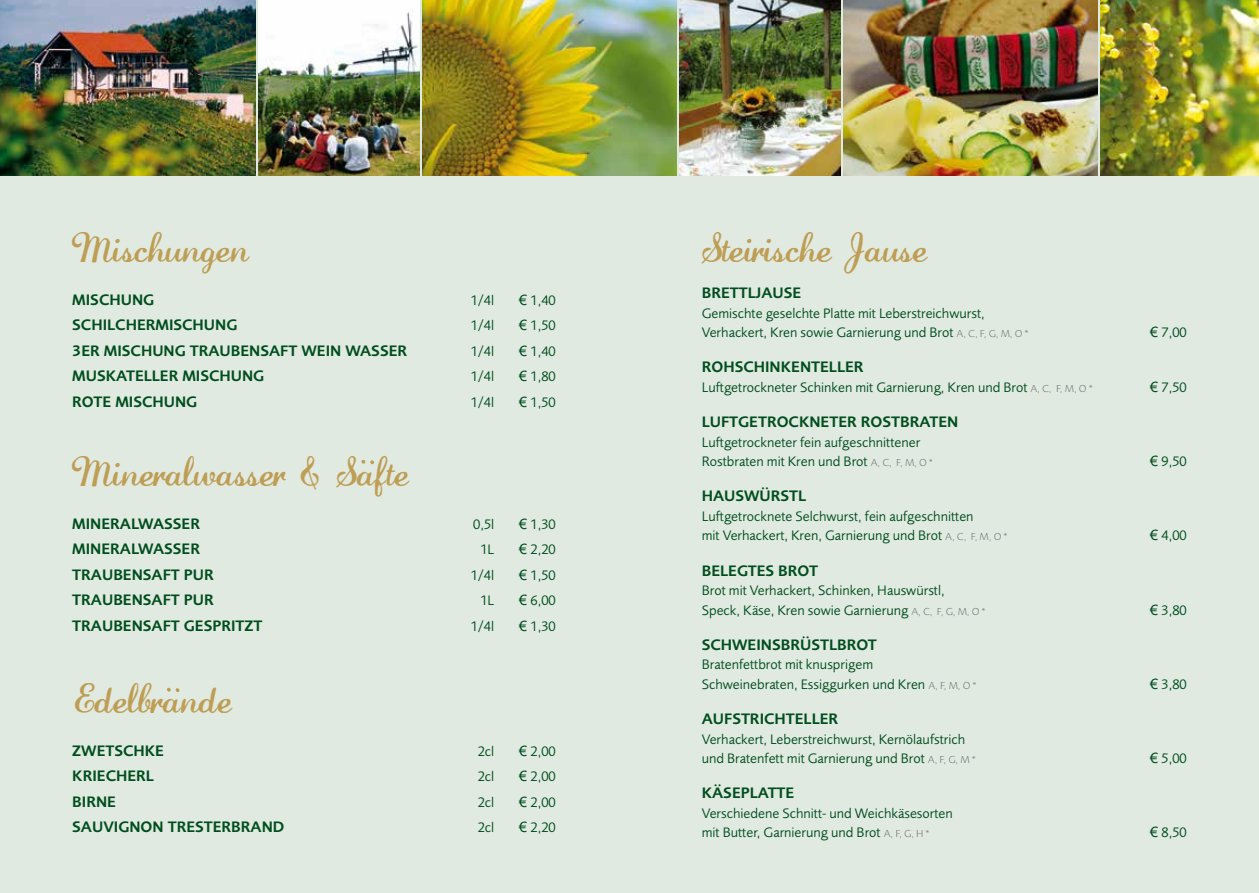
<style>
.page{position:relative;width:1259px;height:893px;background:#e1eae1}
.page>*{position:absolute;margin:0;border:0;box-sizing:border-box;transform-origin:0 0}
.t1{font:30px "Lauren Script";color:#be9e55}
.t2{font:600 15.75px "Foundry Sans";color:#004e1e}
.t3{font:14.25px/19.5px "Foundry Sans";color:#004e1e}
.s1{font-family:"Arial"}
.s2{font-weight:300;font-size:10.5px;color:#707172}
</style>
<div class="page">
<img style="left:0;top:0;width:255px;height:176px">
<img style="left:259px;top:0;width:160px;height:176px">
<img style="left:423px;top:0;width:253px;height:176px">
<img style="left:679px;top:0;width:161px;height:176px">
<img style="left:843px;top:0;width:254px;height:176px">
<img style="left:1100px;top:0;width:159px;height:176px">
<svg style="left:361px;top:460px;width:13px;height:4px"></svg>
<svg style="left:167px;top:688px;width:12px;height:4px"></svg>
<h1 class="t1" style="left:72px;top:229px;width:178px">Mischungen</h1>
<p class="t2" style="left:72px;top:290px;width:83px">MISCHUNG</p>
<p class="t3" style="left:471px;top:290px;width:25px">1/4l</p>
<p class="t3" style="left:519px;top:290px;width:38px"><span class="s1">€</span> 1,40</p>
<p class="t2" style="left:72px;top:316px;width:167px">SCHILCHERMISCHUNG</p>
<p class="t3" style="left:471px;top:316px;width:25px">1/4l</p>
<p class="t3" style="left:519px;top:316px;width:38px"><span class="s1">€</span> 1,50</p>
<p class="t2" style="left:72px;top:341px;width:336px">3ER MISCHUNG TRAUBENSAFT WEIN WASSER</p>
<p class="t3" style="left:471px;top:341px;width:25px">1/4l</p>
<p class="t3" style="left:519px;top:341px;width:38px"><span class="s1">€</span> 1,40</p>
<p class="t2" style="left:72px;top:367px;width:193px">MUSKATELLER MISCHUNG</p>
<p class="t3" style="left:471px;top:367px;width:25px">1/4l</p>
<p class="t3" style="left:519px;top:367px;width:38px"><span class="s1">€</span> 1,80</p>
<p class="t2" style="left:72px;top:392px;width:126px">ROTE MISCHUNG</p>
<p class="t3" style="left:471px;top:392px;width:25px">1/4l</p>
<p class="t3" style="left:519px;top:392px;width:38px"><span class="s1">€</span> 1,50</p>
<h1 class="t1" style="left:72px;top:453px;width:338px">Mineralwasser &amp; Safte</h1>
<p class="t2" style="left:72px;top:514px;width:129px">MINERALWASSER</p>
<p class="t3" style="left:473px;top:514px;width:22px">0,5l</p>
<p class="t3" style="left:519px;top:514px;width:38px"><span class="s1">€</span> 1,30</p>
<p class="t2" style="left:72px;top:540px;width:129px">MINERALWASSER</p>
<p class="t3" style="left:480px;top:540px;width:15px">1L</p>
<p class="t3" style="left:519px;top:540px;width:38px"><span class="s1">€</span> 2,20</p>
<p class="t2" style="left:72px;top:565px;width:143px">TRAUBENSAFT PUR</p>
<p class="t3" style="left:471px;top:565px;width:25px">1/4l</p>
<p class="t3" style="left:519px;top:565px;width:38px"><span class="s1">€</span> 1,50</p>
<p class="t2" style="left:72px;top:591px;width:143px">TRAUBENSAFT PUR</p>
<p class="t3" style="left:480px;top:591px;width:15px">1L</p>
<p class="t3" style="left:519px;top:591px;width:38px"><span class="s1">€</span> 6,00</p>
<p class="t2" style="left:72px;top:616px;width:192px">TRAUBENSAFT GESPRITZT</p>
<p class="t3" style="left:471px;top:616px;width:25px">1/4l</p>
<p class="t3" style="left:519px;top:616px;width:38px"><span class="s1">€</span> 1,30</p>
<h1 class="t1" style="left:75px;top:680px;width:159px">Edelbrande</h1>
<p class="t2" style="left:72px;top:741px;width:93px">ZWETSCHKE</p>
<p class="t3" style="left:478px;top:741px;width:18px">2cl</p>
<p class="t3" style="left:519px;top:741px;width:38px"><span class="s1">€</span> 2,00</p>
<p class="t2" style="left:72px;top:767px;width:83px">KRIECHERL</p>
<p class="t3" style="left:478px;top:767px;width:18px">2cl</p>
<p class="t3" style="left:519px;top:767px;width:38px"><span class="s1">€</span> 2,00</p>
<p class="t2" style="left:72px;top:792px;width:45px">BIRNE</p>
<p class="t3" style="left:478px;top:792px;width:18px">2cl</p>
<p class="t3" style="left:519px;top:792px;width:38px"><span class="s1">€</span> 2,00</p>
<p class="t2" style="left:72px;top:818px;width:214px">SAUVIGNON TRESTERBRAND</p>
<p class="t3" style="left:478px;top:818px;width:18px">2cl</p>
<p class="t3" style="left:519px;top:818px;width:38px"><span class="s1">€</span> 2,20</p>
<h1 class="t1" style="left:702px;top:229px;width:227px">Steirische Jause</h1>
<p class="t2" style="left:702px;top:284px;width:101px">BRETTLJAUSE</p>
<p class="t3" style="left:702px;top:303px;width:328px">Gemischte geselchte Platte mit Leberstreichwurst,<br>Verhackert, Kren sowie Garnierung und Brot <span class="s2">A, C, F, G, M, O *</span></p>
<p class="t3" style="left:1150px;top:323px;width:38px"><span class="s1">€</span> 7,00</p>
<p class="t2" style="left:702px;top:358px;width:163px">ROHSCHINKENTELLER</p>
<p class="t3" style="left:702px;top:377px;width:392px">Luftgetrockneter Schinken mit Garnierung, Kren und Brot <span class="s2">A, C, F, M, O *</span></p>
<p class="t3" style="left:1150px;top:377px;width:38px"><span class="s1">€</span> 7,50</p>
<p class="t2" style="left:702px;top:413px;width:258px">LUFTGETROCKNETER ROSTBRATEN</p>
<p class="t3" style="left:702px;top:432px;width:233px">Luftgetrockneter fein aufgeschnittener<br>Rostbraten mit Kren und Brot <span class="s2">A, C, F, M, O *</span></p>
<p class="t3" style="left:1150px;top:452px;width:38px"><span class="s1">€</span> 9,50</p>
<p class="t2" style="left:702px;top:487px;width:106px">HAUSWÜRSTL</p>
<p class="t3" style="left:702px;top:506px;width:307px">Luftgetrocknete Selchwurst, fein aufgeschnitten<br>mit Verhackert, Kren, Garnierung und Brot <span class="s2">A, C, F, M, O *</span></p>
<p class="t2" style="left:702px;top:561px;width:118px">BELEGTES BROT</p>
<p class="t3" style="left:702px;top:581px;width:285px">Brot mit Verhackert, Schinken, Hauswürstl,<br>Speck, Käse, Kren sowie Garnierung <span class="s2">A, C, F, G, M, O *</span></p>
<p class="t2" style="left:702px;top:635px;width:177px">SCHWEINSBRÜSTLBROT</p>
<p class="t3" style="left:702px;top:655px;width:276px">Bratenfettbrot mit knusprigem<br>Schweinebraten, Essiggurken und Kren <span class="s2">A, F, M, O *</span></p>
<p class="t2" style="left:702px;top:710px;width:138px">AUFSTRICHTELLER</p>
<p class="t3" style="left:702px;top:729px;width:275px">Verhackert, Leberstreichwurst, Kernölaufstrich und Bratenfett mit Garnierung und Brot <span class="s2">A, F, G, M *</span></p>
<p class="t2" style="left:702px;top:784px;width:94px">KÄSEPLATTE</p>
<p class="t3" style="left:702px;top:803px;width:252px">Verschiedene Schnitt- und Weichkäsesorten mit Butter, Garnierung und Brot <span class="s2">A, F, G, H *</span></p>
<p class="t3" style="left:1150px;top:526px;width:38px"><span class="s1">€</span> 4,00</p>
<p class="t3" style="left:1150px;top:600px;width:38px"><span class="s1">€</span> 3,80</p>
<p class="t3" style="left:1150px;top:674px;width:38px"><span class="s1">€</span> 3,80</p>
<p class="t3" style="left:1150px;top:749px;width:38px"><span class="s1">€</span> 5,00</p>
<p class="t3" style="left:1150px;top:823px;width:38px"><span class="s1">€</span> 8,50</p>
</div>
